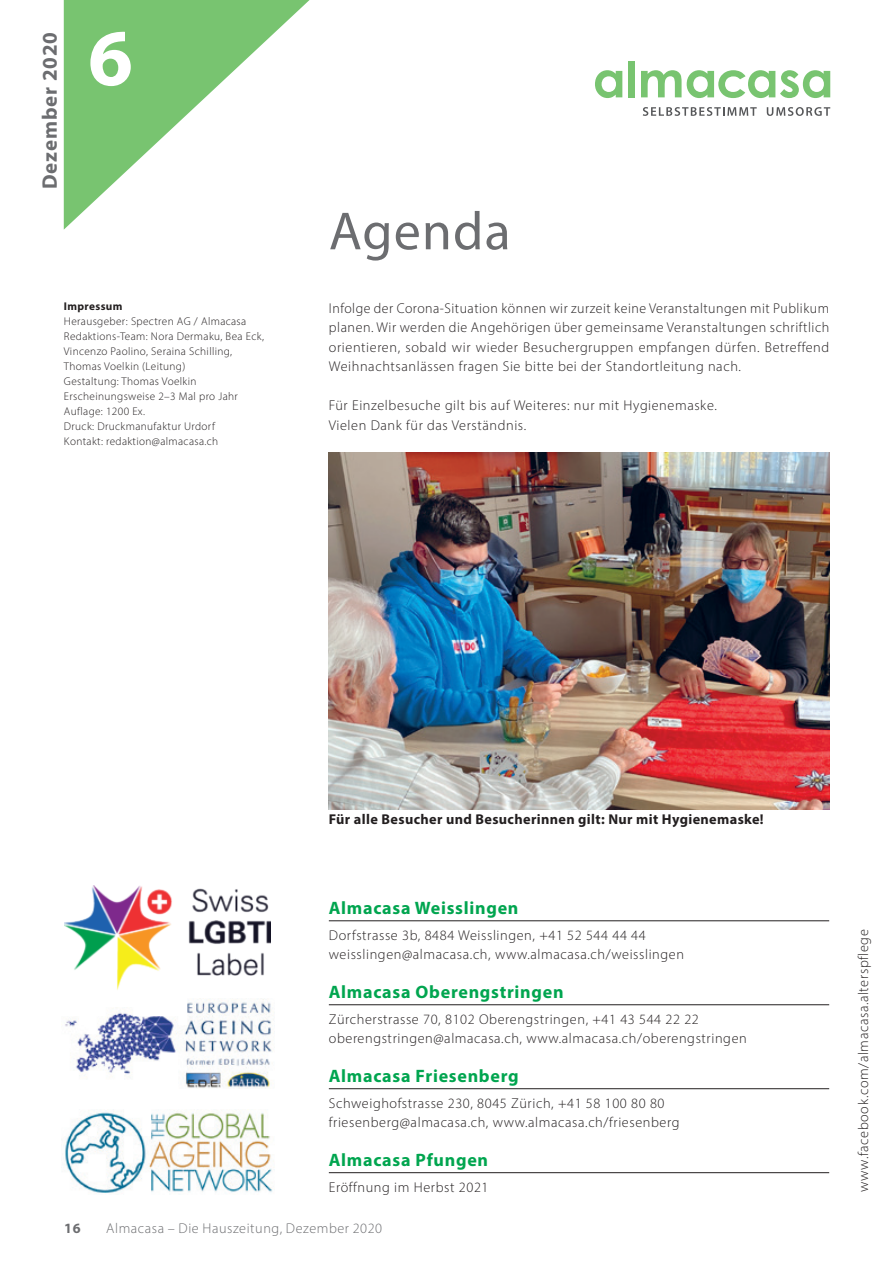
<style>
.page{position:relative;width:893px;height:1263px;background:#fff}
.page>*{position:absolute;margin:0;border:0;box-sizing:border-box;transform-origin:0 0}
.t1{font:700 81px "Myriad Pro";color:#fff}
.t2{font:54px "Myriad Pro";letter-spacing:.02em;color:#6c6d70}
.t3{font:700 21px "Myriad Pro";letter-spacing:.04em;color:#6c6d70}
.t4{font:700 18px "Myriad Pro";letter-spacing:.04em;color:#00a54f}
.t5{font:300 14.25px/19.5px "Myriad Pro";letter-spacing:.04em;color:#231f20}
.t6{font:700 14.25px "Myriad Pro";letter-spacing:.025em;color:#231f20}
.t7{font:300 14.25px "Myriad Pro";letter-spacing:.04em;color:#6c6d70}
.t8{font:700 14.25px "Myriad Pro";color:#6c6d70}
.t9{font:300 11.25px/15px "Myriad Pro";letter-spacing:.03em;color:#231f20}
.t10{font:700 11.25px "Myriad Pro";letter-spacing:.03em;color:#231f20}
</style>
<div class="page">
<svg style="left:64px;top:0;width:245px;height:230px;fill:#78c470"></svg>
<svg style="left:643px;top:107px;width:114px;height:9px"></svg>
<svg style="left:767px;top:107px;width:63px;height:9px"></svg>
<svg style="left:595px;top:70px;width:27px;height:28px"></svg>
<div style="left:628px;top:61px;width:7px;height:36px;background:#78c470"></div>
<svg style="left:641px;top:70px;width:189px;height:28px"></svg>
<hr style="left:329px;top:920px;width:500px;height:1px;background:#231f20">
<hr style="left:329px;top:1004px;width:500px;height:1px;background:#231f20">
<hr style="left:329px;top:1088px;width:500px;height:1px;background:#231f20">
<hr style="left:329px;top:1172px;width:500px;height:1px;background:#231f20">
<img style="left:61px;top:1109px;width:213px;height:84px">
<img style="left:65px;top:999px;width:208px;height:89px">
<img style="left:64px;top:886px;width:206px;height:104px">
<img style="left:329px;top:453px;width:500px;height:356px">
<h3 class="t3" style="left:36px;top:189px;width:159px;rotate:-90deg">Dezember 2020</h3>
<h1 class="t1" style="left:88px;top:5px;width:46px">6</h1>
<p class="t10" style="left:64px;top:299px;width:60px">Impressum</p>
<p class="t9" style="left:64px;top:314px;width:202px">Herausgeber: Spectren AG / Almacasa<br>Redaktions-Team: Nora Dermaku, Bea Eck,<br>Vincenzo Paolino, Seraina Schilling,<br>Thomas Voelkin (Leitung)<br>Gestaltung: Thomas Voelkin<br>Erscheinungsweise 2–3 Mal pro Jahr<br>Auflage: 1200 Ex.<br>Druck: Druckmanufaktur Urdorf<br>Kontakt: redaktion@almacasa.ch</p>
<h2 class="t2" style="left:329px;top:198px;width:183px">Agenda</h2>
<p class="t5" style="left:329px;top:298px;width:502px;text-align:justify">Infolge der Corona-Situation können wir zurzeit keine Veranstaltungen mit Publikum planen. Wir werden die Angehörigen über gemeinsame Veranstaltungen schriftlich orientieren, sobald wir wieder Besuchergruppen empfangen dürfen. Betreffend Weihnachtsanlässen fragen Sie bitte bei der Standortleitung nach.</p>
<p class="t5" style="left:329px;top:395px;width:390px">Für Einzelbesuche gilt bis auf Weiteres: nur mit Hygienemaske.<br>Vielen Dank für das Verständnis.</p>
<p class="t6" style="left:329px;top:810px;width:436px">Für alle Besucher und Besucherinnen gilt: Nur mit Hygienemaske!</p>
<p class="t4" style="left:329px;top:896px;width:191px">Almacasa Weisslingen</p>
<p class="t5" style="left:329px;top:925px;width:357px">Dorfstrasse 3b, 8484 Weisslingen, +41 52 544 44 44 weisslingen@almacasa.ch, www.almacasa.ch/weisslingen</p>
<p class="t4" style="left:329px;top:980px;width:236px">Almacasa Oberengstringen</p>
<p class="t5" style="left:329px;top:1009px;width:419px">Zürcherstrasse 70, 8102 Oberengstringen, +41 43 544 22 22 oberengstringen@almacasa.ch, www.almacasa.ch/oberengstringen</p>
<p class="t4" style="left:329px;top:1064px;width:191px">Almacasa Friesenberg</p>
<p class="t5" style="left:329px;top:1093px;width:352px">Schweighofstrasse 230, 8045 Zürich, +41 58 100 80 80 friesenberg@almacasa.ch, www.almacasa.ch/friesenberg</p>
<p class="t4" style="left:329px;top:1148px;width:161px">Almacasa Pfungen</p>
<p class="t5" style="left:329px;top:1177px;width:161px">Eröffnung im Herbst 2021</p>
<p class="t8" style="left:64px;top:1219px;width:18px">16</p>
<p class="t7" style="left:106px;top:1220px;width:278px">Almacasa – Die Hauszeitung, Dezember 2020</p>
<p class="t5" style="left:853px;top:1191px;width:264px;rotate:-90deg">www.facebook.com/almacasa.alterspflege</p>
</div>
